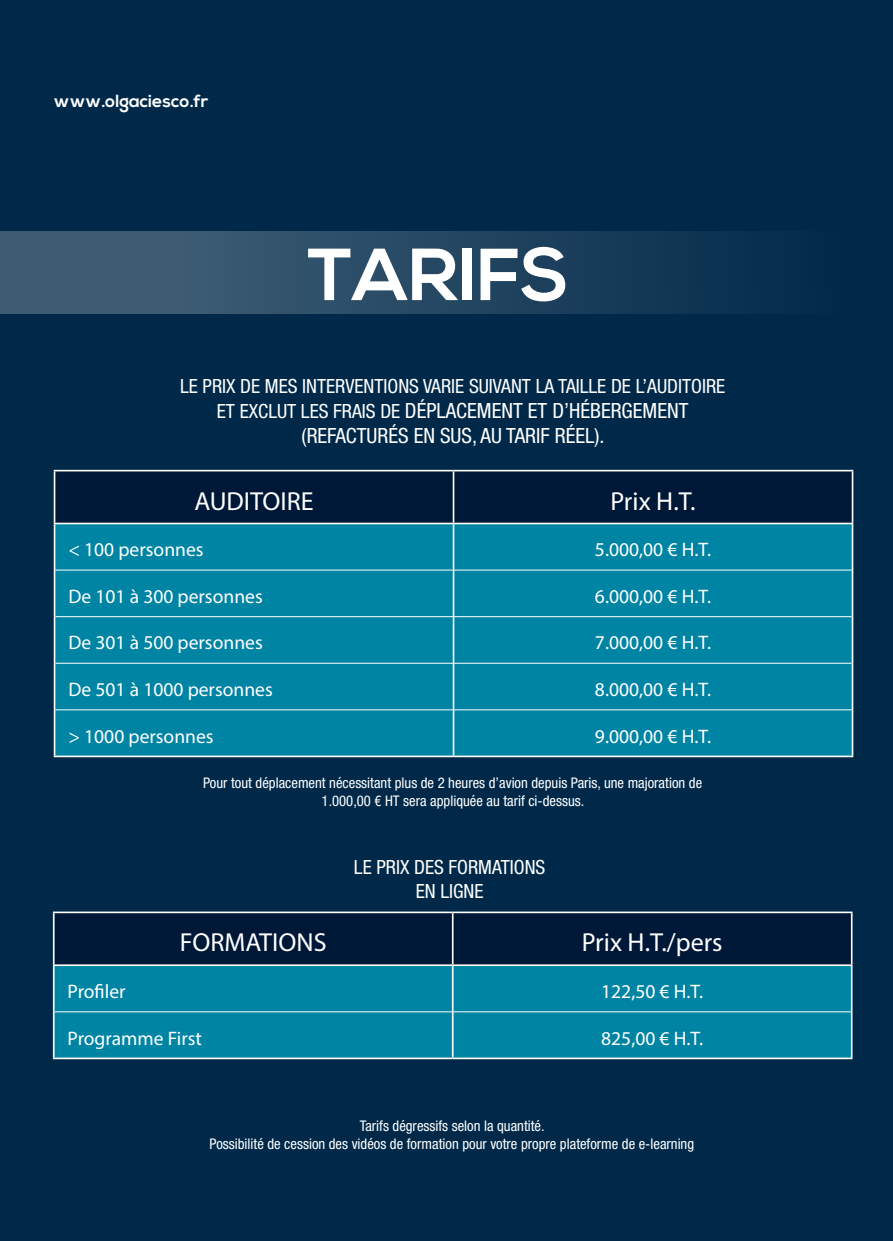
<style>
.page{position:relative;width:893px;height:1241px;background:#fff}
.page>*{position:absolute;margin:0;border:0;box-sizing:border-box;transform-origin:0 0}
.t1{font:700 73.5px "Nexa";color:#fff}
.t2{font:26.07px "Myriad Pro";color:#fff}
.t3{font:italic condensed 21px/25.2px "Helvetica Neue 57";color:#fff;text-align:center}
.t4{font:19.6px "Myriad Pro";color:#fff}
.t5{font:italic condensed 19.6px/23.4px "Helvetica Neue 57";color:#fff;text-align:center}
.t6{font:700 17.5px "Nexa";color:#fff}
.t7{font:italic condensed 14.7px/17.7px "Helvetica Neue 57";color:#fff;text-align:center}
.s1{font-size:19.6px}
</style>
<div class="page">
<div style="left:0;top:0;width:893px;height:1240px;background:#002949"></div>
<div style="left:0;top:231px;width:893px;height:83px;background:linear-gradient(to right,#47647b,#002748)"></div>
<div style="left:55px;top:471px;width:797px;height:51px;background:#001838"></div>
<div style="left:55px;top:524px;width:797px;height:231px;background:#0084a4"></div>
<hr style="left:453px;top:471px;width:1px;height:51px;background:#fff">
<hr style="left:54px;top:522px;width:400px;height:2px;background:#fff">
<hr style="left:454px;top:522px;width:399px;height:2px;background:#fff">
<hr style="left:453px;top:524px;width:1px;height:45px;background:#fff">
<hr style="left:453px;top:570px;width:1px;height:46px;background:#fff">
<hr style="left:453px;top:616px;width:1px;height:47px;background:#fff">
<hr style="left:453px;top:663px;width:1px;height:46px;background:#fff">
<hr style="left:453px;top:710px;width:1px;height:45px;background:#fff">
<hr style="left:55px;top:569px;width:399px;height:1px;background:#fff">
<hr style="left:454px;top:569px;width:398px;height:1px;background:#fff">
<hr style="left:55px;top:616px;width:399px;height:1px;background:#fff">
<hr style="left:454px;top:616px;width:398px;height:1px;background:#fff">
<hr style="left:55px;top:663px;width:399px;height:1px;background:#fff">
<hr style="left:454px;top:663px;width:398px;height:1px;background:#fff">
<hr style="left:55px;top:709px;width:399px;height:1px;background:#fff">
<hr style="left:454px;top:709px;width:398px;height:1px;background:#fff">
<hr style="left:54px;top:470px;width:400px;height:1px;background:#fff">
<hr style="left:54px;top:471px;width:1px;height:51px;background:#fff">
<hr style="left:454px;top:470px;width:399px;height:1px;background:#fff">
<hr style="left:852px;top:471px;width:1px;height:51px;background:#fff">
<hr style="left:54px;top:524px;width:1px;height:46px;background:#fff">
<hr style="left:852px;top:524px;width:1px;height:46px;background:#fff">
<hr style="left:54px;top:570px;width:1px;height:46px;background:#fff">
<hr style="left:852px;top:570px;width:1px;height:46px;background:#fff">
<hr style="left:54px;top:616px;width:1px;height:47px;background:#fff">
<hr style="left:852px;top:616px;width:1px;height:47px;background:#fff">
<hr style="left:54px;top:663px;width:1px;height:46px;background:#fff">
<hr style="left:852px;top:663px;width:1px;height:46px;background:#fff">
<hr style="left:54px;top:709px;width:1px;height:46px;background:#fff">
<hr style="left:852px;top:709px;width:1px;height:46px;background:#fff">
<hr style="left:54px;top:755px;width:400px;height:2px;background:#fff">
<hr style="left:454px;top:755px;width:399px;height:2px;background:#fff">
<div style="left:55px;top:913px;width:796px;height:51px;background:#001838"></div>
<div style="left:55px;top:965px;width:796px;height:92px;background:#0084a4"></div>
<hr style="left:452px;top:913px;width:2px;height:51px;background:#fff">
<hr style="left:53px;top:964px;width:400px;height:1px;background:#fff">
<hr style="left:453px;top:964px;width:399px;height:1px;background:#fff">
<hr style="left:452px;top:965px;width:2px;height:46px;background:#fff">
<hr style="left:452px;top:1011px;width:2px;height:46px;background:#fff">
<hr style="left:55px;top:1011px;width:398px;height:1px;background:#fff">
<hr style="left:453px;top:1011px;width:398px;height:1px;background:#fff">
<hr style="left:53px;top:911px;width:400px;height:2px;background:#fff">
<hr style="left:53px;top:913px;width:2px;height:51px;background:#fff">
<hr style="left:453px;top:911px;width:399px;height:2px;background:#fff">
<hr style="left:851px;top:913px;width:1px;height:51px;background:#fff">
<hr style="left:53px;top:965px;width:2px;height:46px;background:#fff">
<hr style="left:851px;top:965px;width:1px;height:46px;background:#fff">
<hr style="left:53px;top:1011px;width:2px;height:46px;background:#fff">
<hr style="left:851px;top:1011px;width:1px;height:46px;background:#fff">
<hr style="left:53px;top:1057px;width:400px;height:2px;background:#fff">
<hr style="left:453px;top:1057px;width:399px;height:2px;background:#fff">
<p class="t6" style="left:54px;top:91px;width:156px">www.olgaciesco.fr</p>
<h1 class="t1" style="left:307px;top:232px;width:263px">TARIFS</h1>
<h3 class="t5" style="left:180px;top:374px;width:547px">LE PRIX DE MES INTERVENTIONS VARIE SUIVANT LA TAILLE DE L’AUDITOIRE</h3>
<h3 class="t3" style="left:217px;top:397px;width:473px"><span class="s1">ET EXCLUT LES FRAIS DE</span> DÉPLACEMENT ET D’HÉBERGEMENT (REFACTURÉS EN SUS, AU TARIF RÉEL).</h3>
<h2 class="t2" style="left:194px;top:484px;width:121px">AUDITOIRE</h2>
<h2 class="t2" style="left:610px;top:484px;width:87px">Prix H.T.</h2>
<h3 class="t4" style="left:68px;top:537px;width:137px">&lt; 100 personnes</h3>
<h3 class="t4" style="left:595px;top:537px;width:118px">5.000,00 € H.T.</h3>
<h3 class="t4" style="left:68px;top:584px;width:196px">De 101 à 300 personnes</h3>
<h3 class="t4" style="left:595px;top:584px;width:118px">6.000,00 € H.T.</h3>
<h3 class="t4" style="left:68px;top:630px;width:196px">De 301 à 500 personnes</h3>
<h3 class="t4" style="left:595px;top:630px;width:118px">7.000,00 € H.T.</h3>
<h3 class="t4" style="left:68px;top:677px;width:206px">De 501 à 1000 personnes</h3>
<h3 class="t4" style="left:595px;top:677px;width:118px">8.000,00 € H.T.</h3>
<h3 class="t4" style="left:68px;top:723px;width:147px">&gt; 1000 personnes</h3>
<h3 class="t4" style="left:595px;top:723px;width:118px">9.000,00 € H.T.</h3>
<p class="t7" style="left:203px;top:773px;width:501px">Pour tout déplacement nécessitant plus de 2 heures d’avion depuis Paris, une majoration de<br>1.000,00 € HT sera appliquée au tarif ci-dessus.</p>
<h3 class="t5" style="left:354px;top:855px;width:193px">LE PRIX DES FORMATIONS<br>EN LIGNE</h3>
<h2 class="t2" style="left:180px;top:926px;width:148px">FORMATIONS</h2>
<h2 class="t2" style="left:582px;top:926px;width:142px">Prix H.T./pers</h2>
<h3 class="t4" style="left:68px;top:979px;width:60px">Profiler</h3>
<h3 class="t4" style="left:601px;top:979px;width:104px">122,50 € H.T.</h3>
<h3 class="t4" style="left:68px;top:1025px;width:136px">Programme First</h3>
<h3 class="t4" style="left:601px;top:1025px;width:104px">825,00 € H.T.</h3>
<p class="t7" style="left:210px;top:1116px;width:486px">Tarifs dégressifs selon la quantité.<br>Possibilité de cession des vidéos de formation pour votre propre plateforme de e-learning</p>
</div>
